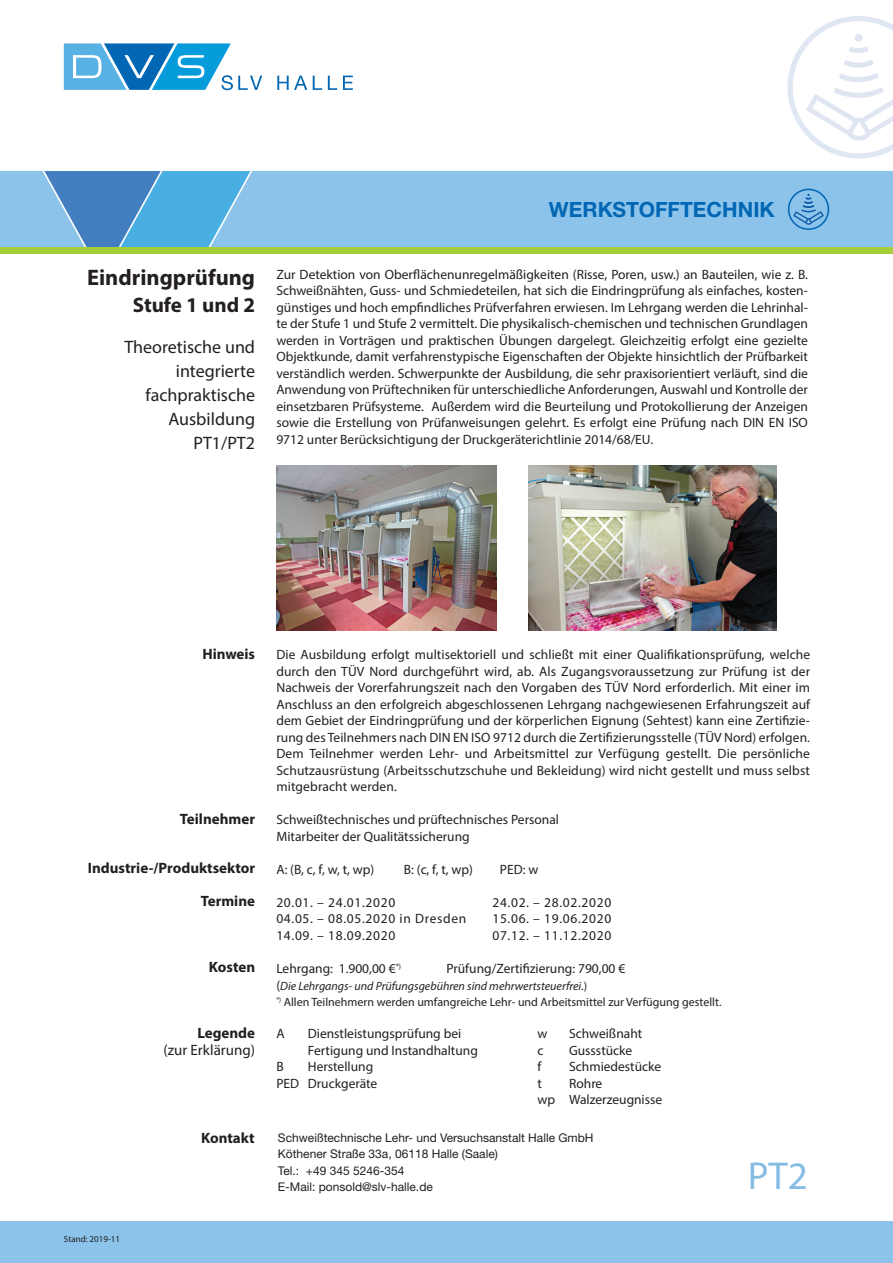
<style>
.page{position:relative;width:893px;height:1263px;background:#fff}
.page>*{position:absolute;margin:0;border:0;box-sizing:border-box;transform-origin:0 0}
.t1{font:39px "Myriad Pro";color:#85bce3}
.t2{font:700 22.5px "Myriad Pro";color:#231f20}
.t3{font:700 21px "Helvetica Neue LT Std";color:#0166b3}
.t4{font:700 21px "Myriad Pro";color:#231f20}
.t5{font:18px/24px "Myriad Pro";color:#231f20;text-align:right}
.t6{font:700 15px "Myriad Pro";color:#231f20}
.t7{font:15px "Myriad Pro";color:#231f20}
.t8{font:13.5px/16.5px "Myriad Pro";color:#231f20}
.t9{font:13.5px "Myriad Pro";letter-spacing:.05em;color:#231f20}
.t10{font:12px/16.5px "Myriad Pro";color:#231f20}
.t11{font:12px/16.5px "Helvetica Neue LT Std";color:#231f20}
.t12{font:9px "Myriad Pro";color:#231f20}
.s1{font-size:13.5px}
.s2{font-style:italic}
</style>
<div class="page">
<div style="left:250px;top:171px;width:643px;height:77px;background:#8bc3ea"></div>
<svg style="left:0;top:171px;width:250px;height:77px;background:#61a8d9"></svg>
<div style="left:0;top:1221px;width:893px;height:42px;background:#8bc3ea"></div>
<svg style="left:64px;top:43px;width:198px;height:47px"></svg>
<svg style="left:277px;top:76px;width:30px;height:14px"></svg>
<svg style="left:313px;top:76px;width:9px;height:14px"></svg>
<svg style="left:328px;top:76px;width:9px;height:14px"></svg>
<svg style="left:343px;top:76px;width:10px;height:14px"></svg>
<div style="left:0;top:248px;width:893px;height:6px;background:#a6ce39"></div>
<svg style="left:788px;top:189px;width:41px;height:41px;background:#6eaddc"></svg>
<svg style="left:787px;top:16px;width:106px;height:143px"></svg>
<img style="left:276px;top:465px;width:220px;height:165px">
<img style="left:528px;top:465px;width:248px;height:165px">
<h2 class="t2" style="left:87px;top:263px;width:170px">Eindringprüfung</h2>
<h3 class="t4" style="left:133px;top:292px;width:124px">Stufe 1 und 2</h3>
<h3 class="t5" style="left:124px;top:334px;width:132px">Theoretische und integrierte fachpraktische<br>Ausbildung<br>PT1/PT2</h3>
<h3 class="t3" style="left:549px;top:196px;width:227px">WERKSTOFFTECHNIK</h3>
<p class="t8" style="left:276px;top:266px;width:533px;text-align:justify">Zur Detektion von Oberflächenunregelmäßigkeiten (Risse, Poren, usw.) an Bauteilen, wie z. B.<br>Schweißnähten, Guss- und Schmiedeteilen, hat sich die Eindringprüfung als einfaches, kosten&shy;günstiges und hoch empfindliches Prüfverfahren erwiesen. Im Lehrgang werden die Lehrinhal&shy;te der Stufe 1 und Stufe 2 vermittelt. Die physikalisch-chemischen und technischen Grundlagen werden in Vorträgen und praktischen Übungen dargelegt. Gleichzeitig erfolgt eine gezielte Objektkunde, damit verfahrenstypische Eigenschaften der Objekte hinsichtlich der Prüfbarkeit verständlich werden. Schwerpunkte der Ausbildung, die sehr praxisorientiert verläuft, sind die Anwendung von Prüftechniken für unterschiedliche Anforderungen, Auswahl und Kontrolle der einsetzbaren Prüfsysteme. Außerdem wird die Beurteilung und Protokollierung der Anzeigen sowie die Erstellung von Prüfanweisungen gelehrt. Es erfolgt eine Prüfung nach DIN EN ISO 9712 unter Berücksichtigung der Druckgeräterichtlinie 2014/68/EU.</p>
<p class="t6" style="left:202px;top:644px;width:54px">Hinweis</p>
<p class="t6" style="left:180px;top:809px;width:77px">Teilnehmer</p>
<p class="t6" style="left:88px;top:858px;width:169px">Industrie-/Produktsektor</p>
<p class="t6" style="left:201px;top:891px;width:56px">Termine</p>
<p class="t6" style="left:209px;top:957px;width:48px">Kosten</p>
<p class="t6" style="left:197px;top:1023px;width:59px">Legende</p>
<p class="t7" style="left:164px;top:1040px;width:93px">(zur Erklärung)</p>
<p class="t12" style="left:64px;top:1233px;width:58px">Stand: 2019-11</p>
<p class="t6" style="left:201px;top:1128px;width:55px">Kontakt</p>
<p class="t8" style="left:276px;top:646px;width:535px;text-align:justify">Die Ausbildung erfolgt multisektoriell und schließt mit einer Qualifikationsprüfung, welche durch den TÜV Nord durchgeführt wird, ab. Als Zugangsvoraussetzung zur Prüfung ist der Nachweis der Vorerfahrungszeit nach den Vorgaben des TÜV Nord erforderlich. Mit einer im Anschluss an den erfolgreich abgeschlossenen Lehrgang nachgewiesenen Erfahrungszeit auf dem Gebiet der Eindringprüfung und der körperlichen Eignung (Sehtest) kann eine Zertifizie&shy;rung des Teilnehmers nach DIN EN ISO 9712 durch die Zertifizierungsstelle (TÜV Nord) erfolgen.<br>Dem Teilnehmer werden Lehr- und Arbeitsmittel zur Verfügung gestellt. Die persönliche Schutzausrüstung (Arbeitsschutzschuhe und Bekleidung) wird nicht gestellt und muss selbst mitgebracht werden.</p>
<p class="t8" style="left:276px;top:811px;width:284px">Schweißtechnisches und prüftechnisches Personal<br>Mitarbeiter der Qualitätssicherung</p>
<p class="t8" style="left:276px;top:861px;width:99px">A: (B, c, f, w, t, wp)</p>
<p class="t8" style="left:404px;top:861px;width:71px">B: (c, f, t, wp)</p>
<p class="t8" style="left:500px;top:861px;width:40px">PED: w</p>
<p class="t9" style="left:276px;top:894px;width:120px">20.01. – 24.01.2020</p>
<p class="t9" style="left:492px;top:894px;width:120px">24.02. – 28.02.2020</p>
<p class="t9" style="left:276px;top:911px;width:191px">04.05. – 08.05.2020 in Dresden</p>
<p class="t9" style="left:492px;top:911px;width:120px">15.06. – 19.06.2020</p>
<p class="t9" style="left:276px;top:927px;width:120px">14.09. – 18.09.2020</p>
<p class="t9" style="left:492px;top:927px;width:120px">07.12. – 11.12.2020</p>
<p class="t8" style="left:276px;top:960px;width:126px">Lehrgang: 1.900,00 €<sup>*)</sup></p>
<p class="t8" style="left:446px;top:960px;width:180px">Prüfung/Zertifizierung: 790,00 €</p>
<p class="t10" style="left:276px;top:977px;width:447px"><span class="s1">(</span><span class="s2">Die Lehrgangs- und Prüfungsgebühren sind mehrwertsteuerfrei.</span>)<br><sup>*)</sup> Allen Teilnehmern werden umfangreiche Lehr- und Arbeitsmittel zur Verfügung gestellt.</p>
<p class="t8" style="left:276px;top:1025px;width:10px">A</p>
<p class="t8" style="left:308px;top:1025px;width:171px">Dienstleistungsprüfung bei<br>Fertigung und Instandhaltung</p>
<p class="t8" style="left:276px;top:1058px;width:9px">B</p>
<p class="t8" style="left:538px;top:1025px;width:11px">w</p>
<p class="t8" style="left:569px;top:1025px;width:75px">Schweißnaht</p>
<p class="t8" style="left:538px;top:1041px;width:8px">c</p>
<p class="t8" style="left:569px;top:1041px;width:65px">Gussstücke</p>
<p class="t8" style="left:538px;top:1058px;width:5px">f</p>
<p class="t8" style="left:569px;top:1058px;width:94px">Schmiedestücke</p>
<p class="t8" style="left:538px;top:1074px;width:6px">t</p>
<p class="t8" style="left:276px;top:1058px;width:102px;text-indent:31px">Herstellung<br>PED Druckgeräte</p>
<p class="t8" style="left:538px;top:1074px;width:126px;text-indent:31px">Rohre<br>wp Walzerzeugnisse</p>
<p class="t11" style="left:278px;top:1129px;width:317px">Schweißtechnische Lehr- und Versuchsanstalt Halle GmbH Köthener Straße 33a, 06118 Halle (Saale)<br>Tel.: +49 345 5246-354<br>E-Mail: ponsold@slv-halle.de</p>
<h1 class="t1" style="left:748px;top:1152px;width:62px">PT2</h1>
</div>
